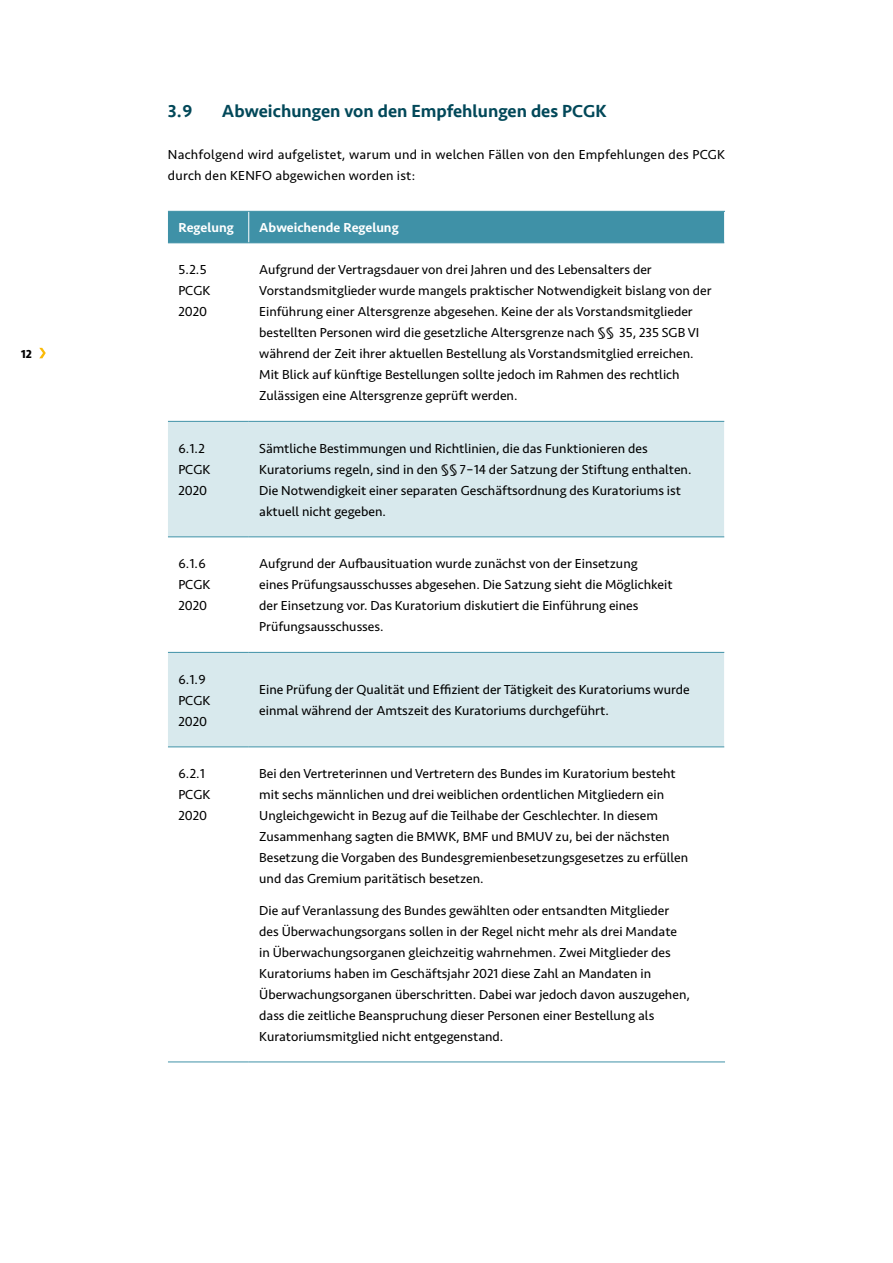
<style>
.page{position:relative;width:893px;height:1263px;background:#fff}
.page>*{position:absolute;margin:0;border:0;box-sizing:border-box;transform-origin:0 0}
.Copy{font:500 18px "Seravek";color:#024859}
.Copy-2{font:13.5px/21px "Seravek Basic";color:#000}
.t1{font:500 13.5px "Seravek Basic";color:#fff}
.t2{font:700 12px "Seravek Basic";color:#000}
</style>
<div class="page">
<svg style="left:39px;top:348px;width:7px;height:10px"></svg>
<div style="left:168px;top:212px;width:556px;height:30px;background:#3f91a7"></div>
<svg style="left:168px;top:422px;width:556px;height:324px;fill:#d8e9ed"></svg>
<hr style="left:248px;top:212px;width:1px;height:30px;background:#fff">
<hr style="left:168px;top:242px;width:81px;height:1px;background:#3f91a7">
<hr style="left:249px;top:242px;width:475px;height:1px;background:#3f91a7">
<hr style="left:168px;top:652px;width:81px;height:1px;background:#3f91a7">
<hr style="left:249px;top:652px;width:475px;height:1px;background:#3f91a7">
<hr style="left:168px;top:211px;width:81px;height:1px;background:#3f91a7">
<hr style="left:249px;top:211px;width:476px;height:1px;background:#3f91a7">
<hr style="left:168px;top:421px;width:81px;height:1px;background:#3f91a7">
<hr style="left:249px;top:421px;width:475px;height:1px;background:#3f91a7">
<hr style="left:168px;top:536px;width:81px;height:1px;background:#3f91a7">
<hr style="left:249px;top:536px;width:475px;height:1px;background:#3f91a7">
<hr style="left:168px;top:746px;width:81px;height:1px;background:#3f91a7">
<hr style="left:249px;top:746px;width:475px;height:1px;background:#3f91a7">
<hr style="left:168px;top:1061px;width:81px;height:1px;background:#3f91a7">
<hr style="left:249px;top:1061px;width:476px;height:1px;background:#3f91a7">
<p class="t2" style="left:21px;top:347px;width:12px">12</p>
<p class="Copy" style="left:168px;top:100px;width:26px">3. 9</p>
<p class="Copy" style="left:222px;top:100px;width:386px">Abweichungen von den Empfehlungen des PCGK</p>
<p class="Copy-2" style="left:168px;top:144px;width:559px">Nachfolgend wird aufgelistet, warum und in welchen Fällen von den Empfehlungen des PCGK durch den KENFO abgewichen worden ist:</p>
<p class="t1" style="left:178px;top:219px;width:57px">Regelung</p>
<p class="t1" style="left:259px;top:219px;width:141px">Abweichende Regelung</p>
<p class="Copy-2" style="left:178px;top:259px;width:33px">5.2.5<br>PCGK<br>2020</p>
<p class="Copy-2" style="left:259px;top:259px;width:454px">Aufgrund der Vertragsdauer von drei Jahren und des Lebensalters der Vorstandsmitglieder wurde mangels praktischer Notwendigkeit bislang von der Einführung einer Altersgrenze abgesehen. Keine der als Vorstandsmitglieder bestellten Personen wird die gesetzliche Altersgrenze nach §§ 35, 235 SGB VI während der Zeit ihrer aktuellen Bestellung als Vorstandsmitglied erreichen.<br>Mit Blick auf künftige Bestellungen sollte jedoch im Rahmen des rechtlich Zulässigen eine Altersgrenze geprüft werden.</p>
<p class="Copy-2" style="left:178px;top:438px;width:33px">6.1.2<br>PCGK<br>2020</p>
<p class="Copy-2" style="left:259px;top:438px;width:434px">Sämtliche Bestimmungen und Richtlinien, die das Funktionieren des Kuratoriums regeln, sind in den §§ 7–14 der Satzung der Stiftung enthalten.<br>Die Notwendigkeit einer separaten Geschäftsordnung des Kuratoriums ist aktuell nicht gegeben.</p>
<p class="Copy-2" style="left:178px;top:553px;width:33px">6.1.6<br>PCGK<br>2020</p>
<p class="Copy-2" style="left:259px;top:553px;width:415px">Aufgrund der Aufbausituation wurde zunächst von der Einsetzung<br>eines Prüfungsausschusses abgesehen. Die Satzung sieht die Möglichkeit der Einsetzung vor. Das Kuratorium diskutiert die Einführung eines Prüfungsausschusses.</p>
<p class="Copy-2" style="left:178px;top:669px;width:33px">6.1.9<br>PCGK<br>2020</p>
<p class="Copy-2" style="left:259px;top:679px;width:432px">Eine Prüfung der Qualität und Effizient der Tätigkeit des Kuratoriums wurde einmal während der Amtszeit des Kuratoriums durchgeführt.</p>
<p class="Copy-2" style="left:178px;top:763px;width:33px">6.2.1<br>PCGK<br>2020</p>
<p class="Copy-2" style="left:259px;top:763px;width:430px">Bei den Vertreterinnen und Vertretern des Bundes im Kuratorium besteht mit sechs männlichen und drei weiblichen ordentlichen Mitgliedern ein Ungleichgewicht in Bezug auf die Teilhabe der Geschlechter. In diesem Zusammenhang sagten die BMWK, BMF und BMUV zu, bei der nächsten Besetzung die Vorgaben des Bundesgremienbesetzungsgesetzes zu erfüllen und das Gremium paritätisch besetzen.</p>
<p class="Copy-2" style="left:259px;top:900px;width:432px">Die auf Veranlassung des Bundes gewählten oder entsandten Mitglieder des Überwachungsorgans sollen in der Regel nicht mehr als drei Mandate in Überwachungsorganen gleichzeitig wahrnehmen. Zwei Mitglieder des Kuratoriums haben im Geschäftsjahr 2021 diese Zahl an Mandaten in Überwachungsorganen überschritten. Dabei war jedoch davon auszugehen, dass die zeitliche Beanspruchung dieser Personen einer Bestellung als Kuratoriumsmitglied nicht entgegenstand.</p>
</div>
